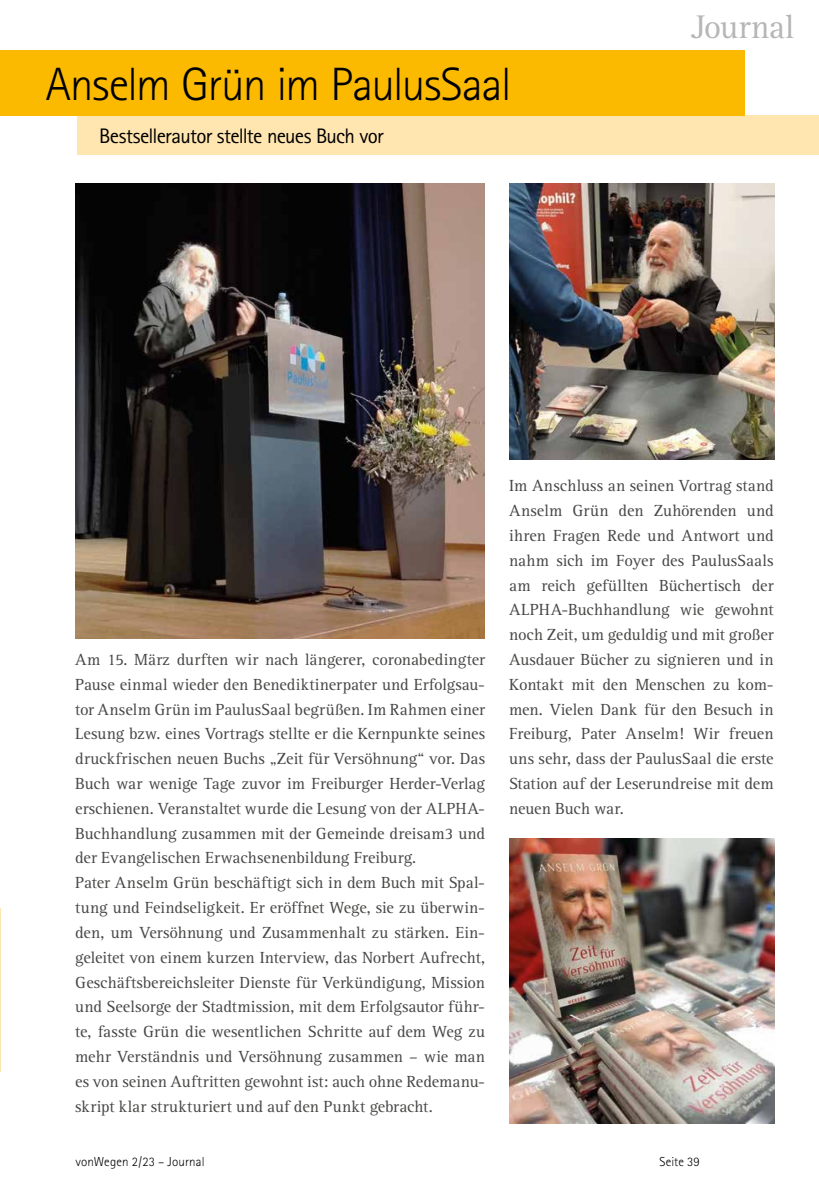
<style>
.page{position:relative;width:819px;height:1191px;background:#fff}
.page>*{position:absolute;margin:0;border:0;box-sizing:border-box;transform-origin:0 0}
.t1{font:300 46.73px "Rotis Sans Serif";letter-spacing:-.03em;color:#000}
.t2{font:33.77px "Rotis Serif";letter-spacing:-.01em;color:#b7b6b6}
.t3{font:21px "Rotis Sans Serif";letter-spacing:-.035em;color:#000}
.t4{font:16.62px/24.8px "Rotis Serif";letter-spacing:.005em;color:#474746}
.t5{font:300 12.95px "Rotis Sans Serif";letter-spacing:.01em;color:#000}
</style>
<div class="page">
<div style="left:77px;top:115px;width:742px;height:40px;background:#ffe5af"></div>
<div style="left:0;top:50px;width:744px;height:65px;background:#fbba00"></div>
<img style="left:75px;top:184px;width:410px;height:454px">
<img style="left:509px;top:838px;width:265px;height:285px">
<img style="left:509px;top:184px;width:265px;height:275px">
<hr style="left:0;top:909px;width:1px;height:162px;background:#ffe5af">
<h1 class="t1" style="left:46px;top:57px;width:467px">Anselm Grün im PaulusSaal</h1>
<p class="t3" style="left:99px;top:124px;width:286px">Bestsellerautor stellte neues Buch vor</p>
<h2 class="t2" style="left:690px;top:8px;width:105px">Journal</h2>
<p class="t4" style="left:75px;top:647px;width:411px">Am 15. März durften wir nach längerer, coronabedingter Pause einmal wieder den Benediktinerpater und Erfolgsau&shy;tor Anselm Grün im PaulusSaal begrüßen. Im Rahmen einer Lesung bzw. eines Vortrags stellte er die Kernpunkte seines druckfrischen neuen Buchs „Zeit für Versöhnung“ vor. Das Buch war wenige Tage zuvor im Freiburger Herder-Verlag erschienen. Veranstaltet wurde die Lesung von der ALPHA-Buchhandlung zusammen mit der Gemeinde dreisam3 und der Evangelischen Erwachsenenbildung Freiburg.<br>Pater Anselm Grün beschäftigt sich in dem Buch mit Spal&shy;tung und Feindseligkeit. Er eröffnet Wege, sie zu überwin&shy;den, um Versöhnung und Zusammenhalt zu stärken. Ein&shy;geleitet von einem kurzen Interview, das Norbert Aufrecht, Geschäftsbereichsleiter Dienste für Verkündigung, Mission und Seelsorge der Stadtmission, mit dem Erfolgsautor führ&shy;te, fasste Grün die wesentlichen Schritte auf dem Weg zu mehr Verständnis und Versöhnung zusammen – wie man es von seinen Auftritten gewohnt ist: auch ohne Redemanu&shy;skript klar strukturiert und auf den Punkt gebracht.</p>
<p class="t4" style="left:509px;top:474px;width:266px;text-align:justify">Im Anschluss an seinen Vortrag stand Anselm Grün den Zuhörenden und ihren Fragen Rede und Antwort und nahm sich im Foyer des PaulusSaals am reich gefüllten Büchertisch der ALPHA-Buchhandlung wie gewohnt noch Zeit, um geduldig und mit großer Ausdauer Bücher zu signieren und in Kontakt mit den Menschen zu kom&shy;men. Vielen Dank für den Besuch in Freiburg, Pater Anselm! Wir freuen uns sehr, dass der PaulusSaal die erste Station auf der Leserundreise mit dem neuen Buch war.</p>
<p class="t5" style="left:75px;top:1154px;width:131px">vonWegen 2/23 – Journal</p>
<p class="t5" style="left:659px;top:1154px;width:42px">Seite 39</p>
</div>
